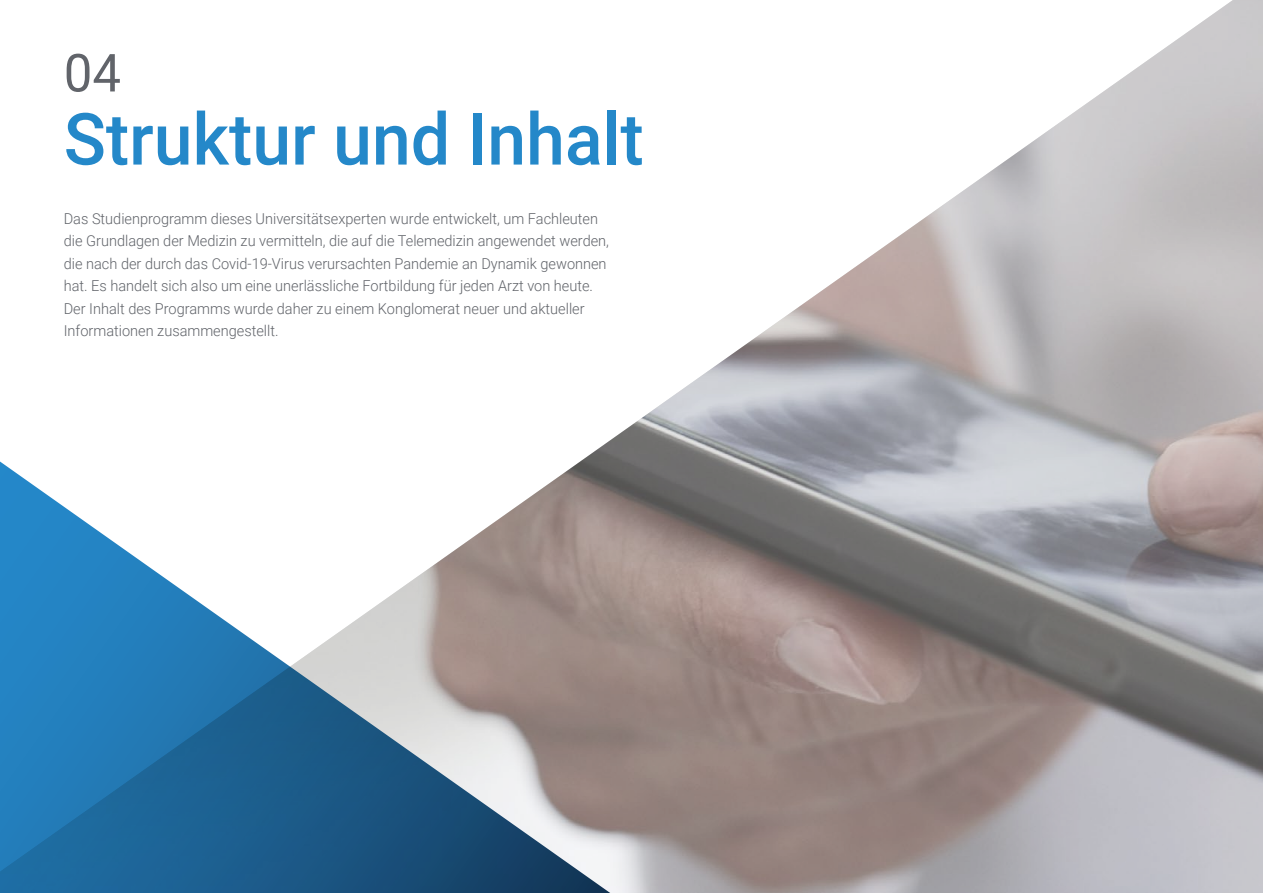
<style>
.page{position:relative;width:1263px;height:893px;background:#fff}
.page>*{position:absolute;margin:0;border:0;box-sizing:border-box;transform-origin:0 0}
.t1{font:500 72px "Roboto";color:#2488c9}
.t2{font:52.5px "Roboto";color:#61646a}
.t3{font:300 15px/22.5px "Roboto";color:#61646a}
</style>
<div class="page">
<img style="left:602px;top:0;width:661px;height:893px">
<svg style="left:0;top:446px;width:640px;height:447px"></svg>
<h2 class="t2" style="left:64px;top:36px;width:59px">04</h2>
<h1 class="t1" style="left:64px;top:89px;width:581px">Struktur und Inhalt</h1>
<p class="t3" style="left:64px;top:207px;width:547px">Das Studienprogramm dieses Universitätsexperten wurde entwickelt, um Fachleuten die Grundlagen der Medizin zu vermitteln, die auf die Telemedizin angewendet werden, die nach der durch das Covid-19-Virus verursachten Pandemie an Dynamik gewonnen hat. Es handelt sich also um eine unerlässliche Fortbildung für jeden Arzt von heute.<br>Der Inhalt des Programms wurde daher zu einem Konglomerat neuer und aktueller Informationen zusammengestellt.</p>
</div>
